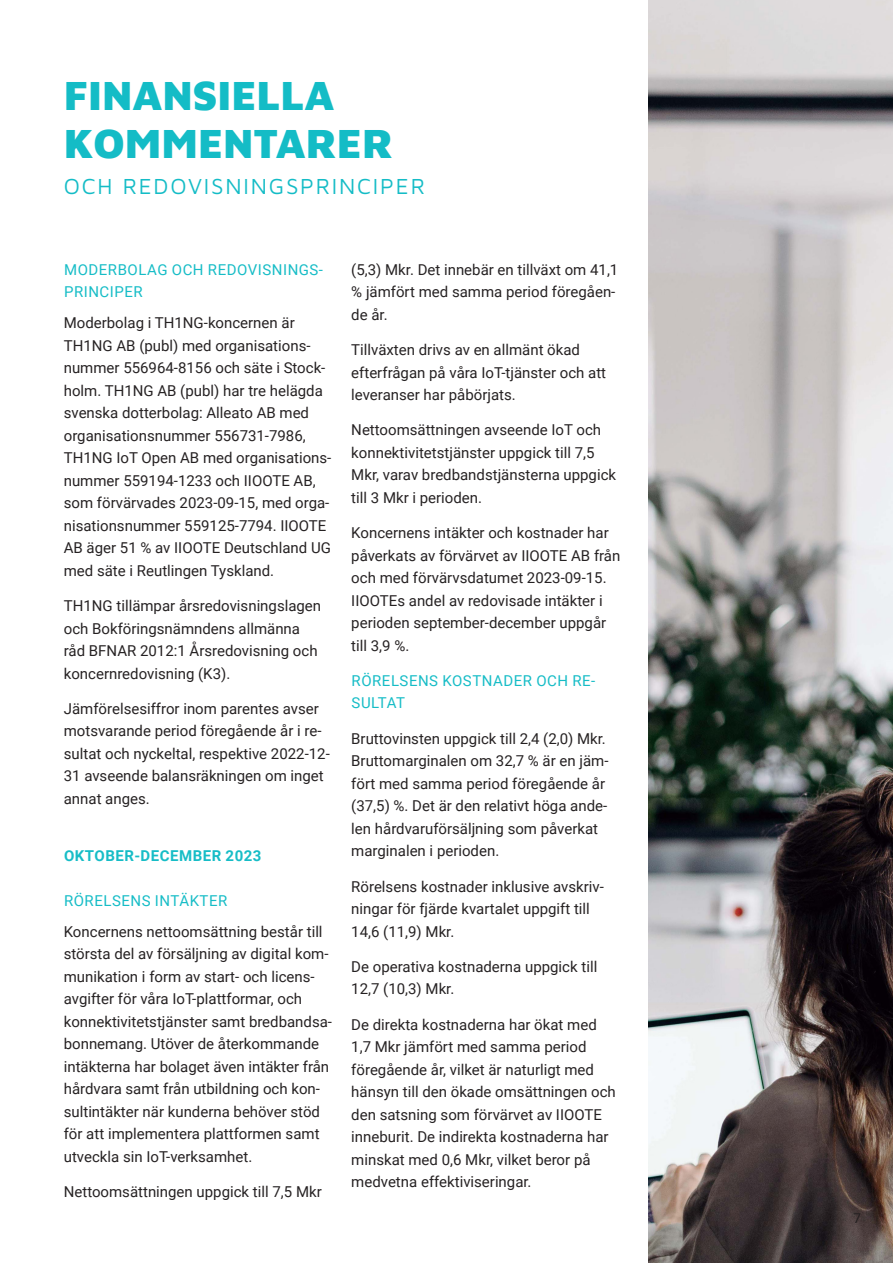
<style>
.page{position:relative;width:893px;height:1263px;background:#fff}
.page>*{position:absolute;margin:0;border:0;box-sizing:border-box;transform-origin:0 0}
.Huvudrubrik{font:900 42px/48px "Maven Pro";color:#14bcc6}
.Underrubrik_nivå_1{font:22.5px "Maven Pro";letter-spacing:.08em;color:#14bcc6}
.t1{font:15px/22.5px "Roboto";color:#231f20}
.t2{font:15px/22.5px "Roboto";letter-spacing:.035em;color:#14bcc6}
.t3{font:700 15px "Roboto";letter-spacing:.035em;color:#14bcc6}
.t4{font:13.5px "Roboto";color:#231f20}
</style>
<div class="page">
<img style="left:648px;top:0;width:245px;height:1263px">
<p class="Huvudrubrik" style="left:64px;top:69px;width:331px">FINANSIELLA<br>KOMMENTARER</p>
<p class="Underrubrik_nivå_1" style="left:64px;top:170px;width:363px">OCH REDOVISNINGSPRINCIPER</p>
<p class="t2" style="left:64px;top:258px;width:260px">MODERBOLAG OCH REDOVISNINGS-<br>PRINCIPER</p>
<p class="t1" style="left:64px;top:311px;width:269px">Moderbolag i TH1NG-koncernen är TH1NG AB (publ) med organisations&shy;nummer 556964-8156 och säte i Stock&shy;holm. TH1NG AB (publ) har tre helägda svenska dotterbolag: Alleato AB med organisationsnummer 556731-7986, TH1NG IoT Open AB med organisations&shy;nummer 559194-1233 och IIOOTE AB, som förvärvades 2023-09-15, med orga&shy;nisationsnummer 559125-7794. IIOOTE AB äger 51 % av IIOOTE Deutschland UG med säte i Reutlingen Tyskland.</p>
<p class="t1" style="left:64px;top:594px;width:259px">TH1NG tillämpar årsredovisningslagen och Bokföringsnämndens allmänna råd BFNAR 2012:1 Årsredovisning och koncernredovisning (K3).</p>
<p class="t1" style="left:64px;top:697px;width:268px">Jämförelsesiffror inom parentes avser motsvarande period föregående år i re&shy;sultat och nyckeltal, respektive 2022-12- 31 avseende balansräkningen om inget annat anges.</p>
<p class="t3" style="left:64px;top:845px;width:199px">OKTOBER-DECEMBER 2023</p>
<p class="t2" style="left:64px;top:888px;width:165px">RÖRELSENS INTÄKTER</p>
<p class="t1" style="left:64px;top:919px;width:270px">Koncernens nettoomsättning består till största del av försäljning av digital kom&shy;munikation i form av start- och licens&shy;avgifter för våra IoT-plattformar, och konnektivitetstjänster samt bredbandsa&shy;bonnemang. Utöver de återkommande intäkterna har bolaget även intäkter från hårdvara samt från utbildning och kon&shy;sultintäkter när kunderna behöver stöd för att implementera plattformen samt utveckla sin IoT-verksamhet.</p>
<p class="t1" style="left:64px;top:1180px;width:259px">Nettoomsättningen uppgick till 7,5 Mkr</p>
<p class="t1" style="left:351px;top:258px;width:269px">(5,3) Mkr. Det innebär en tillväxt om 41,1 % jämfört med samma period föregåen&shy;de år.</p>
<p class="t1" style="left:351px;top:338px;width:256px">Tillväxten drivs av en allmänt ökad efterfrågan på våra IoT-tjänster och att leveranser har påbörjats.</p>
<p class="t1" style="left:351px;top:418px;width:266px">Nettoomsättningen avseende IoT och konnektivitetstjänster uppgick till 7,5<br>Mkr, varav bredbandstjänsterna uppgick till 3 Mkr i perioden.</p>
<p class="t1" style="left:351px;top:521px;width:271px">Koncernens intäkter och kostnader har påverkats av förvärvet av IIOOTE AB från och med förvärvsdatumet 2023-09-15.<br>IIOOTEs andel av redovisade intäkter i perioden september-december uppgår till 3,9 %.</p>
<p class="t2" style="left:352px;top:669px;width:245px">RÖRELSENS KOSTNADER OCH RE-<br>SULTAT</p>
<p class="t1" style="left:351px;top:727px;width:259px">Bruttovinsten uppgick till 2,4 (2,0) Mkr.<br>Bruttomarginalen om 32,7 % är en jäm&shy;fört med samma period föregående år (37,5) %. Det är den relativt höga ande&shy;len hårdvaruförsäljning som påverkat marginalen i perioden.</p>
<p class="t1" style="left:351px;top:874px;width:254px">Rörelsens kostnader inklusive avskriv&shy;ningar för fjärde kvartalet uppgift till<br>14,6 (11,9) Mkr.</p>
<p class="t1" style="left:351px;top:955px;width:247px">De operativa kostnaderna uppgick till<br>12,7 (10,3) Mkr.</p>
<p class="t1" style="left:351px;top:1012px;width:266px">De direkta kostnaderna har ökat med 1,7 Mkr jämfört med samma period föregående år, vilket är naturligt med hänsyn till den ökade omsättningen och den satsning som förvärvet av IIOOTE inneburit. De indirekta kostnaderna har minskat med 0,6 Mkr, vilket beror på medvetna effektiviseringar.</p>
<p class="t4" style="left:853px;top:1209px;width:9px">7</p>
</div>
